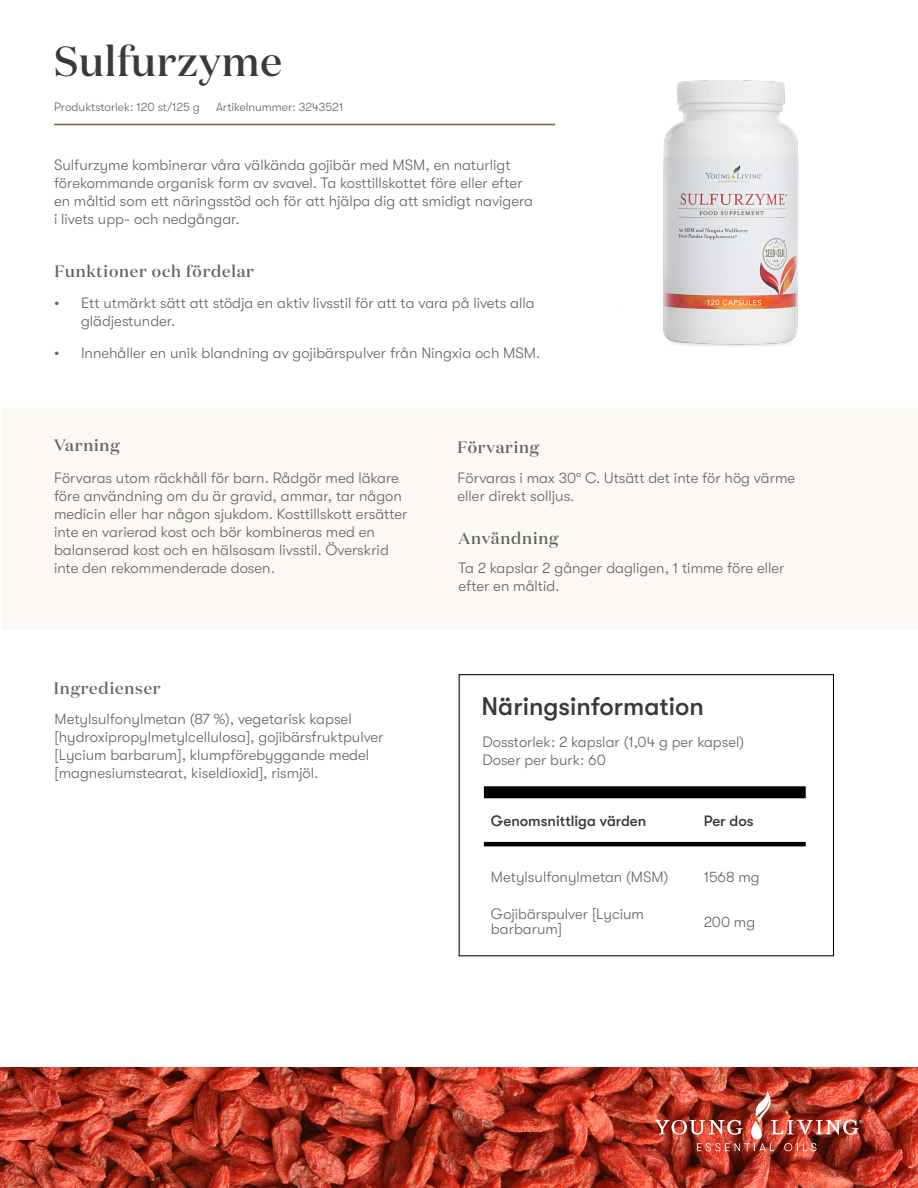
<style>
.page{position:relative;width:918px;height:1188px;background:#fff}
.page>*{position:absolute;margin:0;border:0;box-sizing:border-box;transform-origin:0 0}
.t1{font:500 42px "Domaine Display";letter-spacing:.02em;color:#3d3936}
.t2{font:500 25.5px "GT Walsheim Pro";color:#3b3936}
.t3{font:500 16.5px "Domaine Display";letter-spacing:.05em;color:#61646a}
.t4{font:300 15px/18px "GT Walsheim Pro";color:#61646a}
.t5{font:500 15px "GT Walsheim Pro";color:#3b3936}
.t6{font:300 12px "GT Walsheim Pro";color:#61646a}
</style>
<div class="page">
<div style="left:2px;top:408px;width:916px;height:222px;background:#fcf8f4"></div>
<hr style="left:54px;top:124px;width:501px;height:1px;background:#80623b">
<img style="left:0;top:1067px;width:918px;height:121px">
<div style="left:459px;top:674px;width:375px;height:282px;border:1px solid #000"></div>
<div style="left:484px;top:786px;width:322px;height:12px;background:#000"></div>
<hr style="left:484px;top:842px;width:322px;height:4px;background:#000">
<img style="left:655px;top:1091px;width:207px;height:60px">
<img style="left:663px;top:80px;width:136px;height:266px">
<h1 class="t1" style="left:54px;top:34px;width:230px">Sulfurzyme</h1>
<p class="t6" style="left:54px;top:100px;width:148px">Produktstorlek: 120 st/125 g</p>
<p class="t6" style="left:216px;top:100px;width:129px">Artikelnummer: 3243521</p>
<p class="t4" style="left:54px;top:156px;width:480px">Sulfurzyme kombinerar våra välkända gojibär med MSM, en naturligt förekommande organisk form av svavel. Ta kosttillskottet före eller efter en måltid som ett näringsstöd och för att hjälpa dig att smidigt navigera i livets upp- och nedgångar.</p>
<p class="t3" style="left:55px;top:261px;width:201px">Funktioner och fördelar</p>
<p class="t4" style="left:81px;top:294px;width:455px;text-indent:-27px">• Ett utmärkt sätt att stödja en aktiv livsstil för att ta vara på livets alla glädjestunder.</p>
<p class="t4" style="left:54px;top:344px;width:488px">• Innehåller en unik blandning av gojibärspulver från Ningxia och MSM.</p>
<p class="t3" style="left:54px;top:435px;width:67px">Varning</p>
<p class="t4" style="left:54px;top:469px;width:355px">Förvaras utom räckhåll för barn. Rådgör med läkare före användning om du är gravid, ammar, tar någon medicin eller har någon sjukdom. Kosttillskott ersätter inte en varierad kost och bör kombineras med en balanserad kost och en hälsosam livsstil. Överskrid inte den rekommenderade dosen.</p>
<p class="t3" style="left:54px;top:677px;width:108px">Ingredienser</p>
<p class="t4" style="left:55px;top:710px;width:331px">Metylsulfonylmetan (87 %), vegetarisk kapsel [hydroxipropylmetylcellulosa], gojibärsfruktpulver [Lycium barbarum], klumpförebyggande medel [magnesiumstearat, kiseldioxid], rismjöl.</p>
<p class="t3" style="left:458px;top:437px;width:83px">Förvaring</p>
<p class="t4" style="left:458px;top:469px;width:339px">Förvaras i max 30º C. Utsätt det inte för hög värme eller direkt solljus.</p>
<p class="t3" style="left:458px;top:527px;width:102px">Användning</p>
<p class="t4" style="left:458px;top:559px;width:328px">Ta 2 kapslar 2 gånger dagligen, 1 timme före eller efter en måltid.</p>
<h2 class="t2" style="left:482px;top:692px;width:224px">Näringsinformation</h2>
<p class="t4" style="left:482px;top:733px;width:263px">Dosstorlek: 2 kapslar (1,04 g per kapsel)<br>Doser per burk: 60</p>
<p class="t5" style="left:491px;top:813px;width:157px">Genomsnittliga värden</p>
<p class="t5" style="left:704px;top:813px;width:52px">Per dos</p>
<p class="t4" style="left:491px;top:868px;width:179px">Metylsulfonylmetan (MSM)</p>
<p class="t4" style="left:704px;top:868px;width:58px">1568 mg</p>
<p class="t4" style="left:491px;top:907px;width:155px;line-height:15px">Gojibärspulver [Lycium barbarum]</p>
<p class="t4" style="left:704px;top:913px;width:53px">200 mg</p>
</div>
